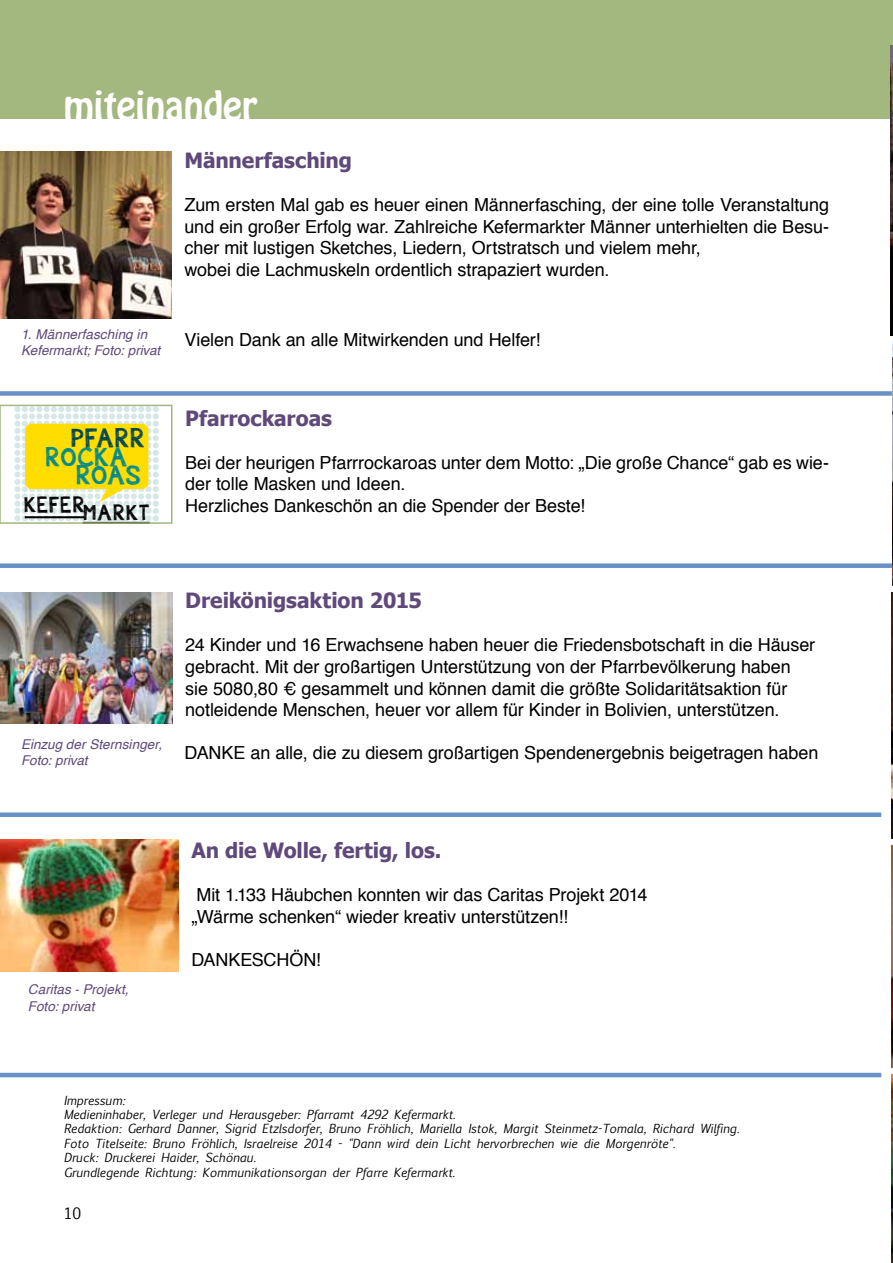
<style>
.page{position:relative;width:893px;height:1263px;background:#fff}
.page>*{position:absolute;margin:0;border:0;box-sizing:border-box;transform-origin:0 0}
.t1{font:36px "Hobo Std";color:#fff}
.t2{font:26.4px/18.5px "appleberry";letter-spacing:.06em;color:#008a8d}
.t3{font:26.4px "appleberry";letter-spacing:.06em;color:#004552}
.t4{font:21.6px "appleberry";letter-spacing:.08em;color:#000}
.t5{font:700 21px "Tahoma";letter-spacing:-.005em;color:#5f497a}
.t6{font:18px/21.6px "Helvetica";letter-spacing:-.005em;color:#000}
.t7{font:15px "Euphemia UCAS";color:#000}
.t8{font:italic 13.5px/16.2px "Helvetica";letter-spacing:.005em;color:#5f497a}
.t9{font:italic 12px/14.4px "Euphemia UCAS";color:#000}
</style>
<div class="page">
<div style="left:0;top:0;width:893px;height:119px;background:#a3b87e"></div>
<div style="left:0;top:563px;width:892px;height:5px;background:#6991c6"></div>
<div style="left:0;top:391px;width:892px;height:5px;background:#6991c6"></div>
<div style="left:0;top:812px;width:881px;height:5px;background:#6991c6"></div>
<img style="left:0;top:151px;width:172px;height:168px">
<svg style="left:14px;top:408px;width:145px;height:113px"></svg>
<div style="left:0;top:405px;width:172px;height:119px;border:2px solid #a3b87e"></div>
<img style="left:0;top:592px;width:172px;height:132px">
<img style="left:0;top:840px;width:179px;height:131px">
<hr style="left:0;top:1073px;width:881px;height:4px;background:#6991c6">
<img style="left:891px;top:45px;width:2px;height:291px">
<img style="left:892px;top:341px;width:1px;height:244px">
<img style="left:891px;top:593px;width:2px;height:245px">
<img style="left:891px;top:1074px;width:2px;height:189px">
<img style="left:891px;top:845px;width:2px;height:223px">
<h1 class="t1" style="left:64px;top:81px;width:195px">miteinander</h1>
<p class="t8" style="left:21px;top:326px;width:141px">1. Männerfasching in<br>Kefermarkt; Foto: privat</p>
<h2 class="t3" style="left:72px;top:419px;width:74px">PFARR</h2>
<h2 class="t2" style="left:76px;top:447px;width:66px;text-indent:-31px">ROCKA<br>ROAS</h2>
<p class="t4" style="left:24px;top:493px;width:127px">KEFERMARKT</p>
<p class="t5" style="left:184px;top:146px;width:169px">Männerfasching</p>
<p class="t6" style="left:184px;top:195px;width:646px">Zum ersten Mal gab es heuer einen Männerfasching, der eine tolle Veranstaltung und ein großer Erfolg war. Zahlreiche Kefermarkter Männer unterhielten die Besu&shy;cher mit lustigen Sketches, Liedern, Ortstratsch und vielem mehr,<br>wobei die Lachmuskeln ordentlich strapaziert wurden.</p>
<p class="t6" style="left:184px;top:330px;width:357px">Vielen Dank an alle Mitwirkenden und Helfer!</p>
<p class="t5" style="left:185px;top:403px;width:148px">Pfarrockaroas</p>
<p class="t6" style="left:185px;top:452px;width:645px">Bei der heurigen Pfarrrockaroas unter dem Motto: „Die große Chance“ gab es wie&shy;der tolle Masken und Ideen.<br>Herzliches Dankeschön an die Spender der Beste!</p>
<p class="t8" style="left:21px;top:736px;width:142px">Einzug der Sternsinger,<br>Foto: privat</p>
<p class="t5" style="left:185px;top:586px;width:238px">Dreikönigsaktion 2015</p>
<p class="t6" style="left:185px;top:635px;width:631px">24 Kinder und 16 Erwachsene haben heuer die Friedensbotschaft in die Häuser gebracht. Mit der großartigen Unterstützung von der Pfarrbevölkerung haben sie 5080,80 € gesammelt und können damit die größte Solidaritätsaktion für notleidende Menschen, heuer vor allem für Kinder in Bolivien, unterstützen.</p>
<p class="t6" style="left:184px;top:743px;width:635px">DANKE an alle, die zu diesem großartigen Spendenergebnis beigetragen haben</p>
<p class="t8" style="left:28px;top:982px;width:102px">Caritas - Projekt,<br>Foto: privat</p>
<p class="t5" style="left:191px;top:836px;width:252px">An die Wolle, fertig, los.</p>
<p class="t6" style="left:191px;top:885px;width:458px">Mit 1.133 Häubchen konnten wir das Caritas Projekt 2014 „Wärme schenken“ wieder kreativ unterstützen!!</p>
<p class="t6" style="left:191px;top:949px;width:131px">DANKESCHÖN!</p>
<p class="t9" style="left:64px;top:1093px;width:677px">Impressum:<br>Medieninhaber, Verleger und Herausgeber: Pfarramt 4292 Kefermarkt.<br>Redaktion: Gerhard Danner, Sigrid Etzlsdorfer, Bruno Fröhlich, Mariella Istok, Margit Steinmetz-Tomala, Richard Wilfing.<br>Foto Titelseite: Bruno Fröhlich, Israelreise 2014 - "Dann wird dein Licht hervorbrechen wie die Morgenröte".<br>Druck: Druckerei Haider, Schönau.<br>Grundlegende Richtung: Kommunikationsorgan der Pfarre Kefermarkt.</p>
<p class="t7" style="left:64px;top:1203px;width:19px">10</p>
</div>
